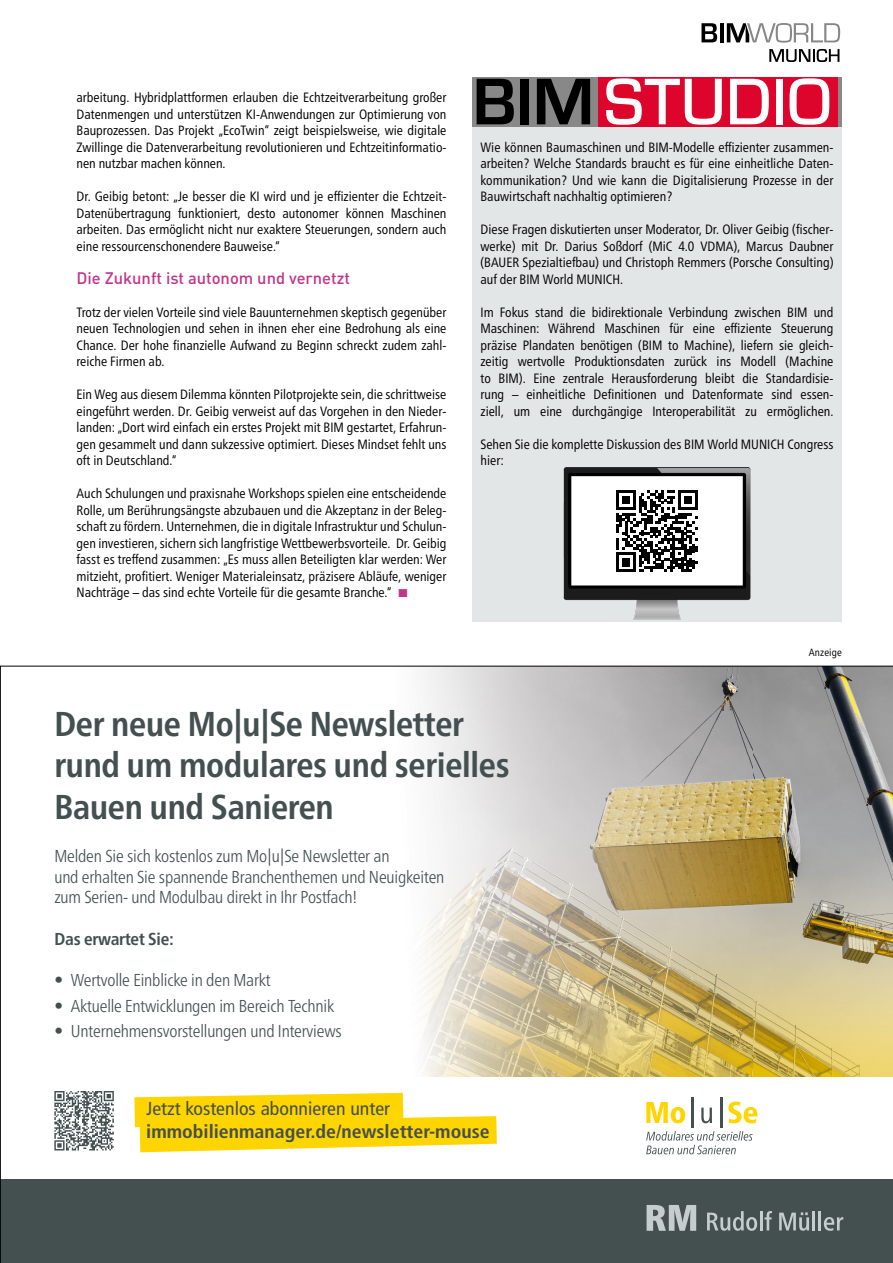
<style>
.page{position:relative;width:893px;height:1263px;background:#fff}
.page>*{position:absolute;margin:0;border:0;box-sizing:border-box;transform-origin:0 0}
.t1{font:700 condensed 34.5px/41.4px "Frutiger Neue LT Pro";letter-spacing:-.01em;color:#444f50}
.t2{font:700 condensed 18.75px "Frutiger LT Pro";color:#444f50;scale:1.06 1}
.t3{font:condensed 18.75px "Frutiger LT Pro";color:#444f50;scale:1.06 1}
.t4{font:300 condensed 17.25px/20.7px "Frutiger Neue LT Pro";letter-spacing:-.01em;color:#444f50}
.t5{font:700 condensed 17.25px "Frutiger Neue LT Pro";letter-spacing:-.01em;color:#444f50}
.t6{font:500 16.5px "DIN Pro";color:#c1348b}
.t7{font:condensed 13.5px/16.5px "Frutiger Neue LT Pro";color:#000;text-align:justify}
.t8{font:condensed 10.5px "Frutiger Neue LT Pro";letter-spacing:.015em;color:#000}
.s1{color:#c1348b}
.s2{font-family:"Helvetica";font-stretch:normal}
</style>
<div class="page">
<div style="left:472px;top:126px;width:370px;height:496px;background:#e2e6e7"></div>
<img style="left:563px;top:467px;width:188px;height:152px">
<svg style="left:616px;top:490px;width:82px;height:82px;background:#717171"></svg>
<svg style="left:472px;top:77px;width:370px;height:49px;background:#857f80"></svg>
<div style="left:598px;top:77px;width:239px;height:49px;background:#dd052b"></div>
<svg style="left:477px;top:79px;width:37px;height:45px;background:#2d2d2d"></svg>
<div style="left:520px;top:79px;width:9px;height:45px;background:#000"></div>
<svg style="left:537px;top:79px;width:53px;height:45px;background:#333"></svg>
<svg style="left:606px;top:78px;width:116px;height:47px"></svg>
<svg style="left:730px;top:79px;width:39px;height:45px"></svg>
<div style="left:776px;top:79px;width:7px;height:45px;background:#fff"></div>
<svg style="left:790px;top:78px;width:39px;height:47px"></svg>
<svg style="left:0;top:666px;width:893px;height:597px"></svg>
<svg style="left:701px;top:23px;width:16px;height:19px"></svg>
<hr style="left:720px;top:23px;width:3px;height:19px;background:#000">
<svg style="left:727px;top:23px;width:113px;height:20px"></svg>
<svg style="left:769px;top:49px;width:70px;height:13px"></svg>
<p class="t7" style="left:77px;top:89px;width:371px">arbeitung. Hybridplattformen erlauben die Echtzeitverarbeitung großer Datenmengen und unterstützen KI-Anwendungen zur Optimierung von Bauprozessen. Das Projekt „EcoTwin“ zeigt beispielsweise, wie digitale Zwillinge die Datenverarbeitung revolutionieren und Echtzeitinformatio&shy;nen nutzbar machen können.</p>
<p class="t7" style="left:77px;top:188px;width:371px">Dr. Geibig betont: „Je besser die KI wird und je effizienter die Echtzeit-Datenübertragung funktioniert, desto autonomer können Maschinen arbeiten. Das ermöglicht nicht nur exaktere Steuerungen, sondern auch eine ressourcenschonendere Bauweise.“</p>
<p class="t6" style="left:77px;top:267px;width:275px">Die Zukunft ist autonom und vernetzt</p>
<p class="t7" style="left:77px;top:304px;width:371px">Trotz der vielen Vorteile sind viele Bauunternehmen skeptisch gegenüber neuen Technologien und sehen in ihnen eher eine Bedrohung als eine Chance. Der hohe finanzielle Aufwand zu Beginn schreckt zudem zahl&shy;reiche Firmen ab.</p>
<p class="t7" style="left:77px;top:386px;width:371px">Ein Weg aus diesem Dilemma könnten Pilotprojekte sein, die schrittweise eingeführt werden. Dr. Geibig verweist auf das Vorgehen in den Nieder&shy;landen: „Dort wird einfach ein erstes Projekt mit BIM gestartet, Erfahrun&shy;gen gesammelt und dann sukzessive optimiert. Dieses Mindset fehlt uns oft in Deutschland.“</p>
<p class="t7" style="left:77px;top:485px;width:371px">Auch Schulungen und praxisnahe Workshops spielen eine entscheidende Rolle, um Berührungsängste abzubauen und die Akzeptanz in der Beleg&shy;schaft zu fördern. Unternehmen, die in digitale Infrastruktur und Schulun&shy;gen investieren, sichern sich langfristige Wettbewerbsvorteile. Dr. Geibig fasst es treffend zusammen: „Es muss allen Beteiligten klar werden: Wer mitzieht, profitiert. Weniger Materialeinsatz, präzisere Abläufe, weniger Nachträge – das sind echte Vorteile für die gesamte Branche.“ <span class="s1">■</span></p>
<p class="t7" style="left:480px;top:139px;width:354px">Wie können Baumaschinen und BIM-Modelle effizienter zusammen&shy;arbeiten? Welche Standards braucht es für eine einheitliche Daten&shy;kommunikation? Und wie kann die Digitalisierung Prozesse in der Bauwirtschaft nachhaltig optimieren?</p>
<p class="t7" style="left:480px;top:221px;width:354px">Diese Fragen diskutierten unser Moderator, Dr. Oliver Geibig (fischer&shy;werke) mit Dr. Darius Soßdorf (MiC 4.0 VDMA), Marcus Daubner (BAUER Spezialtiefbau) und Christoph Remmers (Porsche Consulting) auf der BIM World MUNICH.</p>
<p class="t7" style="left:480px;top:303px;width:354px">Im Fokus stand die bidirektionale Verbindung zwischen BIM und Maschinen: Während Maschinen für eine effiziente Steuerung präzise Plandaten benötigen (BIM to Machine), liefern sie gleich&shy;zeitig wertvolle Produktionsdaten zurück ins Modell (Machine to BIM). Eine zentrale Herausforderung bleibt die Standardisie&shy;rung – einheitliche Definitionen und Datenformate sind essen&shy;ziell, um eine durchgängige Interoperabilität zu ermöglichen.</p>
<p class="t7" style="left:480px;top:435px;width:354px">Sehen Sie die komplette Diskussion des BIM World MUNICH Congress hier:</p>
<p class="t8" style="left:809px;top:646px;width:35px">Anzeige</p>
<h1 class="t1" style="left:54px;top:703px;width:457px">Der neue Mo|u|Se Newsletter rund um modulares und serielles<br>Bauen und Sanieren</h1>
<p class="t4" style="left:54px;top:846px;width:392px">Melden Sie sich kostenlos zum Mo|u|Se Newsletter an<br>und erhalten Sie spannende Branchenthemen und Neuigkeiten zum Serien- und Modulbau direkt in Ihr Postfach!</p>
<p class="t5" style="left:54px;top:929px;width:121px">Das erwartet Sie:</p>
<p class="t4" style="left:54px;top:970px;width:218px"><span class="s2">•</span> Wertvolle Einblicke in den Markt</p>
<p class="t4" style="left:54px;top:995px;width:281px"><span class="s2">•</span> Aktuelle Entwicklungen im Bereich Technik</p>
<p class="t4" style="left:54px;top:1020px;width:289px"><span class="s2">•</span> Unternehmensvorstellungen und Interviews</p>
<h2 class="t3" style="left:146px;top:1098px;width:232px">Jetzt kostenlos abonnieren unter</h2>
<h2 class="t2" style="left:146px;top:1120px;width:326px">immobilienmanager.de/newsletter-mouse</h2>
</div>
